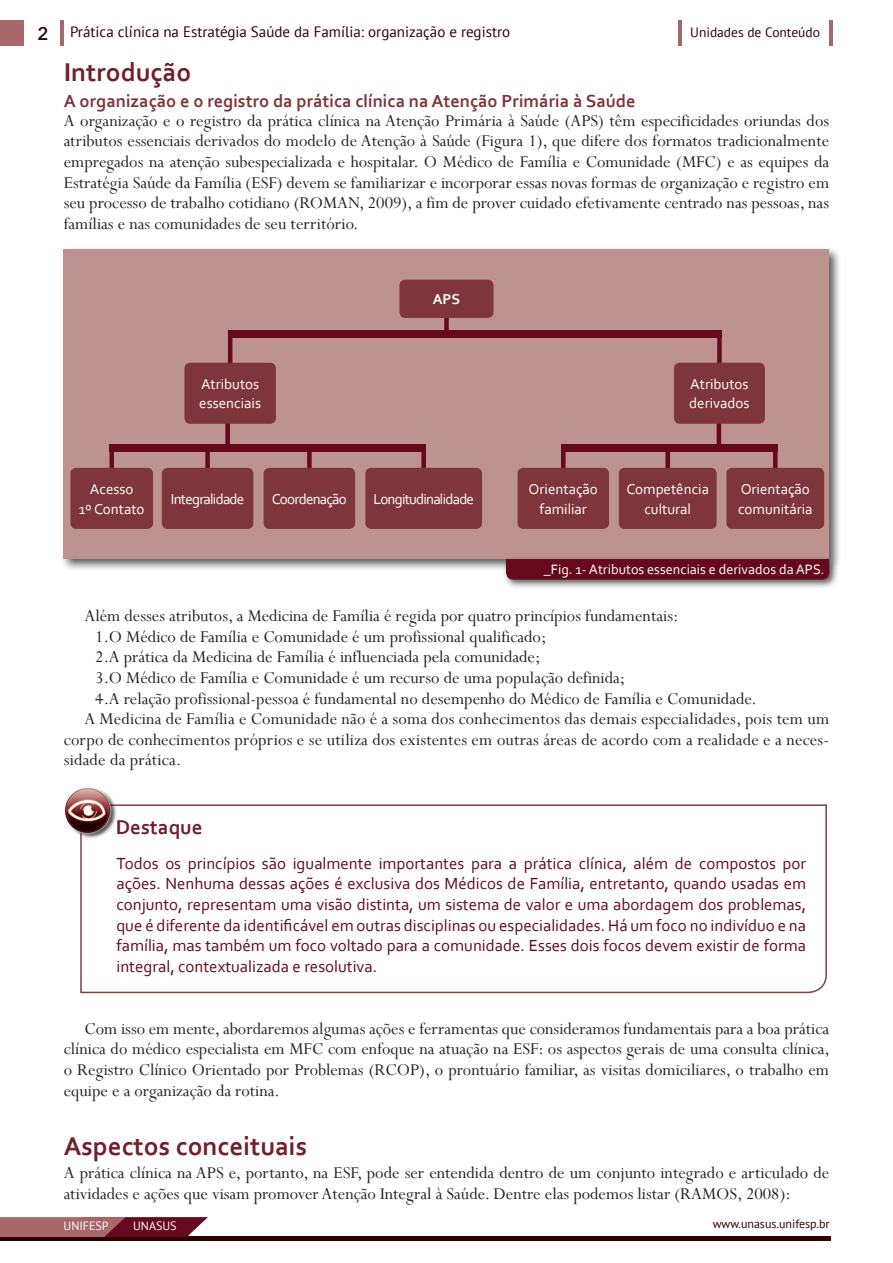
<style>
.page{position:relative;width:893px;height:1263px;background:#fff}
.page>*{position:absolute;margin:0;border:0;box-sizing:border-box;transform-origin:0 0}
.Subtítulo{font:700 27px "Corbel";color:#71202c}
.Saiba_mais__topo{font:700 21px "Corbel";color:#71202c}
.t1{font:700 19.5px "Shruti";color:#300000}
.Intro_paragrafo{font:18.3px/20.7px "Perpetua";color:#231f20;text-align:justify}
.Paragrafo_UNA-SUS{font:18.3px/20.7px "Perpetua";color:#231f20;text-align:justify}
.Itens__com_números{font:18.3px "Perpetua";color:#231f20}
.Sub_Subtitulo{font:700 18.3px "Corbel";color:#7e353b}
.Saiba_mais{font:16.8px/20.7px "Corbel";color:#66091e;text-align:justify}
.Texto_dos_diagramas{font:15px/19.2px "Corbel";color:#fff}
.cabeçalho_página_mes{font:15px "PT Sans";color:#300000}
.Texto_dos_diagramas-2{font:15px "Corbel";letter-spacing:-.05em;color:#fff}
.Texto_dos_diagramas-3{font:700 15px "Corbel";color:#fff}
.Legendas{font:14.25px "Corbel";color:#fff}
.cabeçalho{font:13.5px "PT Sans";color:#300000}
.t2{font:12px "PT Sans";color:#300000}
.t3{font:12px "PT Sans";color:#fff}
</style>
<div class="page">
<div style="left:0;top:1236px;width:830px;height:5px;background:#300000"></div>
<div style="left:0;top:21px;width:24px;height:25px;background:#a86769"></div>
<hr style="left:61px;top:21px;width:3px;height:25px;background:#a86769">
<hr style="left:678px;top:21px;width:3px;height:25px;background:#a86769">
<hr style="left:829px;top:21px;width:3px;height:25px;background:#a86769">
<svg style="left:0;top:1217px;width:208px;height:20px;background:#914852"></svg>
<svg style="left:80px;top:804px;width:747px;height:190px"></svg>
<div style="left:65px;top:787px;width:52px;height:52px;background:#231f20;opacity:.75"></div>
<img style="left:64px;top:787px;width:48px;height:47px">
<div style="left:60px;top:246px;width:782px;height:326px;background:#231f20;opacity:.75"></div>
<div style="left:64px;top:249px;width:765px;height:310px;background:#bd9391"></div>
<div style="left:444px;top:318px;width:5px;height:15px;background:#66091e"></div>
<hr style="left:228px;top:330px;width:4px;height:56px;background:#66091e">
<div style="left:225px;top:411px;width:5px;height:37px;background:#66091e"></div>
<div style="left:205px;top:448px;width:5px;height:37px;background:#66091e"></div>
<div style="left:109px;top:448px;width:5px;height:37px;background:#66091e"></div>
<div style="left:307px;top:448px;width:5px;height:37px;background:#66091e"></div>
<div style="left:421px;top:448px;width:5px;height:37px;background:#66091e"></div>
<div style="left:561px;top:448px;width:5px;height:37px;background:#66091e"></div>
<div style="left:665px;top:448px;width:5px;height:37px;background:#66091e"></div>
<div style="left:773px;top:448px;width:5px;height:37px;background:#66091e"></div>
<hr style="left:717px;top:414px;width:4px;height:37px;background:#66091e">
<div style="left:717px;top:330px;width:5px;height:56px;background:#66091e"></div>
<div style="left:186px;top:364px;width:88px;height:58px;background:#7e353b;border-radius:4px"></div>
<div style="left:184px;top:363px;width:92px;height:61px;border:3px solid #7e353b;border-radius:4px"></div>
<div style="left:72px;top:469px;width:80px;height:58px;background:#7e353b;border-radius:4px"></div>
<div style="left:70px;top:468px;width:83px;height:61px;border:3px solid #7e353b;border-radius:4px"></div>
<div style="left:519px;top:469px;width:89px;height:58px;background:#7e353b;border-radius:4px"></div>
<div style="left:517px;top:468px;width:92px;height:61px;border:3px solid #7e353b;border-radius:4px"></div>
<div style="left:620px;top:469px;width:95px;height:58px;background:#7e353b;border-radius:4px"></div>
<div style="left:619px;top:468px;width:98px;height:61px;border:3px solid #7e353b;border-radius:4px"></div>
<div style="left:728px;top:469px;width:95px;height:58px;background:#7e353b;border-radius:4px"></div>
<div style="left:726px;top:468px;width:98px;height:61px;border:3px solid #7e353b;border-radius:4px"></div>
<div style="left:163px;top:469px;width:89px;height:58px;background:#7e353b;border-radius:4px"></div>
<div style="left:162px;top:468px;width:91px;height:61px;border:3px solid #7e353b;border-radius:4px"></div>
<div style="left:265px;top:469px;width:89px;height:58px;background:#7e353b;border-radius:4px"></div>
<div style="left:264px;top:468px;width:91px;height:61px;border:3px solid #7e353b;border-radius:4px"></div>
<div style="left:367px;top:469px;width:113px;height:58px;background:#7e353b;border-radius:4px"></div>
<div style="left:365px;top:468px;width:117px;height:61px;border:3px solid #7e353b;border-radius:4px"></div>
<div style="left:675px;top:364px;width:88px;height:58px;background:#7e353b;border-radius:4px"></div>
<div style="left:674px;top:363px;width:91px;height:61px;border:3px solid #7e353b;border-radius:4px"></div>
<div style="left:401px;top:281px;width:91px;height:35px;background:#7e353b;border-radius:4px"></div>
<div style="left:399px;top:280px;width:94px;height:38px;border:3px solid #7e353b;border-radius:4px"></div>
<div style="left:230px;top:330px;width:492px;height:7px;background:#66091e"></div>
<div style="left:109px;top:445px;width:317px;height:7px;background:#66091e"></div>
<div style="left:561px;top:445px;width:217px;height:7px;background:#66091e"></div>
<div style="left:503px;top:556px;width:336px;height:33px;background:#231f20;opacity:.75"></div>
<div style="left:506px;top:559px;width:323px;height:21px;background:#66091e"></div>
<p class="t1" style="left:38px;top:21px;width:12px">2</p>
<p class="cabeçalho_página_mes" style="left:70px;top:22px;width:442px">Prática clínica na Estratégia Saúde da Família: organização e registro</p>
<p class="cabeçalho" style="left:690px;top:23px;width:131px">Unidades de Conteúdo</p>
<p class="Subtítulo" style="left:64px;top:56px;width:129px">Introdução</p>
<p class="Sub_Subtitulo" style="left:64px;top:89px;width:573px">A organização e o registro da prática clínica na Atenção Primária à Saúde</p>
<p class="Intro_paragrafo" style="left:64px;top:110px;width:767px">A organização e o registro da prática clínica na Atenção Primária à Saúde (APS) têm especificidades oriundas dos atributos essenciais derivados do modelo de Atenção à Saúde (Figura 1), que difere dos formatos tradicionalmente empregados na atenção subespecializada e hospitalar. O Médico de Família e Comunidade (MFC) e as equipes da Estratégia Saúde da Família (ESF) devem se familiarizar e incorporar essas novas formas de organização e registro em seu processo de trabalho cotidiano (ROMAN, 2009), a fim de prover cuidado efetivamente centrado nas pessoas, nas famílias e nas comunidades de seu território.</p>
<p class="Texto_dos_diagramas-3" style="left:433px;top:290px;width:29px">APS</p>
<p class="Texto_dos_diagramas" style="left:199px;top:374px;width:63px">Atributos essenciais</p>
<p class="Texto_dos_diagramas" style="left:689px;top:374px;width:62px">Atributos derivados</p>
<p class="Texto_dos_diagramas" style="left:79px;top:479px;width:67px;text-align:center">Acesso<br>1º Contato</p>
<p class="Texto_dos_diagramas" style="left:529px;top:479px;width:71px;text-align:center">Orientação familiar</p>
<p class="Texto_dos_diagramas" style="left:626px;top:479px;width:84px">Competência</p>
<p class="Texto_dos_diagramas-2" style="left:171px;top:490px;width:75px">Integralidade</p>
<p class="Texto_dos_diagramas-2" style="left:272px;top:490px;width:77px">Coordenação</p>
<p class="Texto_dos_diagramas-2" style="left:373px;top:490px;width:102px">Longitudinalidade</p>
<p class="Texto_dos_diagramas" style="left:644px;top:499px;width:48px">cultural</p>
<p class="Texto_dos_diagramas" style="left:738px;top:479px;width:76px">Orientação comunitária</p>
<p class="Legendas" style="left:544px;top:560px;width:282px">_Fig. 1- Atributos essenciais e derivados da APS.</p>
<p class="Paragrafo_UNA-SUS" style="left:84px;top:605px;width:595px">Além desses atributos, a Medicina de Família é regida por quatro princípios fundamentais:</p>
<p class="Itens__com_números" style="left:95px;top:625px;width:453px">1. O Médico de Família e Comunidade é um profissional qualificado;</p>
<p class="Itens__com_números" style="left:95px;top:645px;width:447px">2. A prática da Medicina de Família é influenciada pela comunidade;</p>
<p class="Itens__com_números" style="left:95px;top:666px;width:532px">3. O Médico de Família e Comunidade é um recurso de uma população definida;</p>
<p class="Itens__com_números" style="left:95px;top:687px;width:659px">4. A relação profissional-pessoa é fundamental no desempenho do Médico de Família e Comunidade.</p>
<p class="Paragrafo_UNA-SUS" style="left:64px;top:708px;width:767px;text-indent:21px">A Medicina de Família e Comunidade não é a soma dos conhecimentos das demais especialidades, pois tem um corpo de conhecimentos próprios e se utiliza dos existentes em outras áreas de acordo com a realidade e a neces&shy;sidade da prática.</p>
<p class="Saiba_mais__topo" style="left:116px;top:814px;width:88px">Destaque</p>
<p class="Saiba_mais" style="left:116px;top:852px;width:691px">Todos os princípios são igualmente importantes para a prática clínica, além de compostos por ações. Nenhuma dessas ações é exclusiva dos Médicos de Família, entretanto, quando usadas em conjunto, representam uma visão distinta, um sistema de valor e uma abordagem dos problemas, que é diferente da identificável em outras disciplinas ou especialidades. Há um foco no indivíduo e na família, mas também um foco voltado para a comunidade. Esses dois focos devem existir de forma integral, contextualizada e resolutiva.</p>
<p class="Paragrafo_UNA-SUS" style="left:64px;top:1018px;width:768px;text-indent:21px">Com isso em mente, abordaremos algumas ações e ferramentas que consideramos fundamentais para a boa prática clínica do médico especialista em MFC com enfoque na atuação na ESF: os aspectos gerais de uma consulta clínica, o Registro Clínico Orientado por Problemas (RCOP), o prontuário familiar, as visitas domiciliares, o trabalho em equipe e a organização da rotina.</p>
<p class="Subtítulo" style="left:64px;top:1129px;width:245px">Aspectos conceituais</p>
<p class="Intro_paragrafo" style="left:64px;top:1162px;width:767px">A prática clínica na APS e, portanto, na ESF, pode ser entendida dentro de um conjunto integrado e articulado de atividades e ações que visam promover Atenção Integral à Saúde. Dentre elas podemos listar (RAMOS, 2008):</p>
<p class="t3" style="left:64px;top:1218px;width:47px">UNIFESP</p>
<p class="t3" style="left:133px;top:1218px;width:45px">UNASUS</p>
<p class="t2" style="left:713px;top:1216px;width:118px">www.unasus.unifesp.br</p>
</div>
